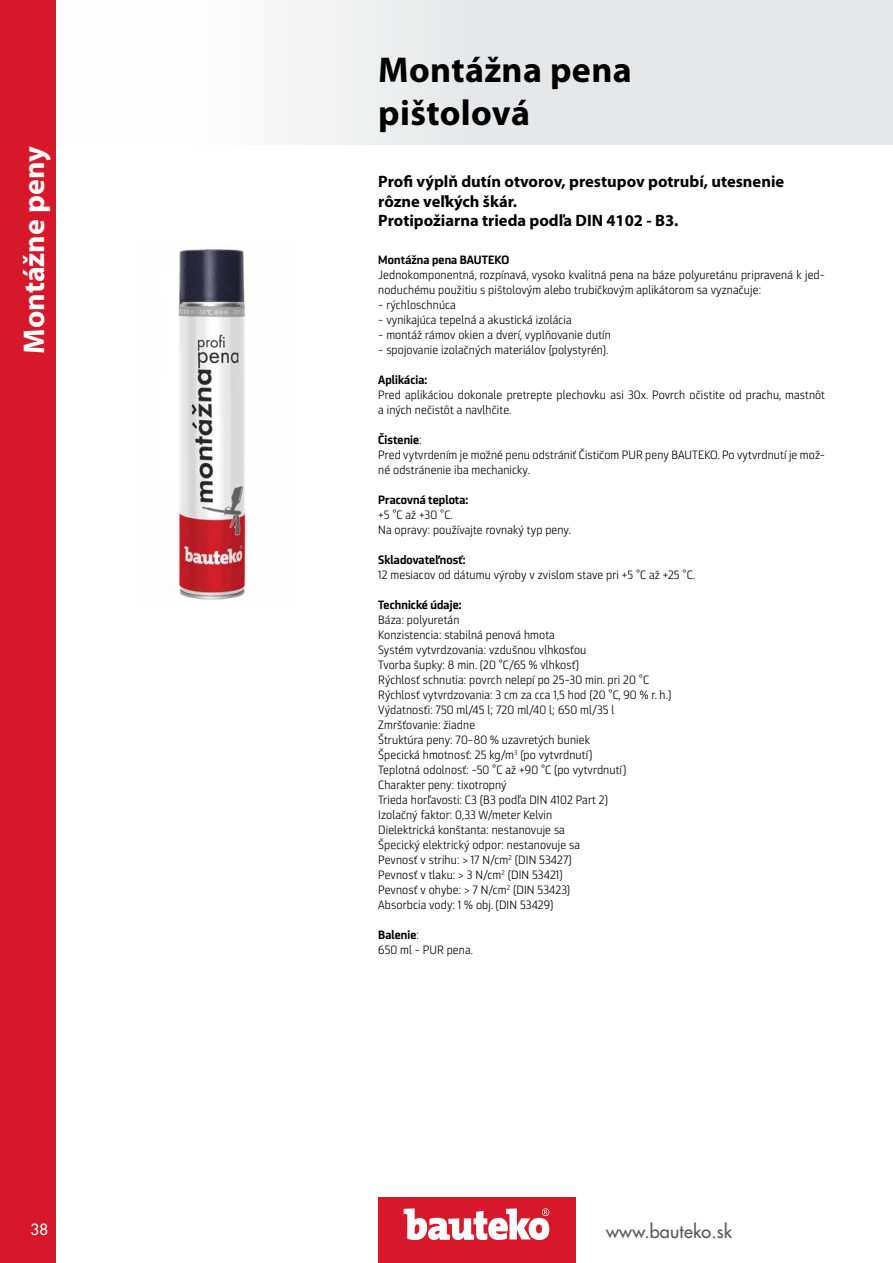
<style>
.page{position:relative;width:893px;height:1263px;background:#fff}
.page>*{position:absolute;margin:0;border:0;box-sizing:border-box;transform-origin:0 0}
.t1{font:700 36px/43.5px "Myriad Pro";letter-spacing:.01em;color:#000}
.t2{font:700 30px "Myriad Pro";color:#fff}
.t3{font:18px "Futura CE";letter-spacing:.01em;color:#58595b}
.t4{font:700 16.5px/19.8px "Myriad Pro";color:#000}
.t5{font:15px "Futura CE";color:#fff}
.t6{font:12px/15px "Ranelte Nor Boo";letter-spacing:.01em;color:#000}
.t7{font:12px "Ranelte Nor Bol";letter-spacing:.01em;color:#000}
.s1{font-family:"Ranelte Nor Boo"}
</style>
<div class="page">
<div style="left:0;top:0;width:56px;height:1263px;background:#d7182a"></div>
<div style="left:57px;top:0;width:836px;height:145px;background:linear-gradient(to right,#fdfdfd,#dfe0e1)"></div>
<div style="left:378px;top:1197px;width:198px;height:66px;background:#d7182a"></div>
<svg style="left:404px;top:1208px;width:145px;height:32px"></svg>
<img style="left:176px;top:249px;width:71px;height:351px">
<h2 class="t2" style="left:17px;top:354px;width:208px;rotate:-90deg">Montážne peny</h2>
<p class="t5" style="left:31px;top:1221px;width:19px">38</p>
<h1 class="t1" style="left:378px;top:49px;width:255px">Montážna pena pištolová</h1>
<h3 class="t4" style="left:378px;top:171px;width:407px">Profi výplň dutín otvorov, prestupov potrubí, utesnenie rôzne veľkých škár.<br>Protipožiarna trieda podľa DIN 4102 - B3.</h3>
<p class="t7" style="left:378px;top:252px;width:133px">Montážna pena BAUTEKO</p>
<p class="t6" style="left:378px;top:268px;width:448px">Jednokomponentná, rozpínavá, vysoko kvalitná pena na báze polyuretánu pripravená k jed&shy;noduchému použitiu s pištolovým alebo trubičkovým aplikátorom sa vyznačuje:</p>
<p class="t6" style="left:378px;top:298px;width:79px">- rýchloschnúca</p>
<p class="t6" style="left:378px;top:313px;width:195px">- vynikajúca tepelná a akustická izolácia</p>
<p class="t6" style="left:378px;top:328px;width:234px">- montáž rámov okien a dverí, vyplňovanie dutín</p>
<p class="t6" style="left:378px;top:343px;width:232px">- spojovanie izolačných materiálov (polystyrén).</p>
<p class="t7" style="left:378px;top:372px;width:51px">Aplikácia:</p>
<p class="t6" style="left:378px;top:388px;width:448px">Pred aplikáciou dokonale pretrepte plechovku asi 30x. Povrch očistite od prachu, mastnôt a iných nečistôt a navlhčite.</p>
<p class="t7" style="left:378px;top:432px;width:45px">Čistenie<span class="s1">:</span></p>
<p class="t6" style="left:378px;top:448px;width:448px">Pred vytvrdením je možné penu odstrániť Čističom PUR peny BAUTEKO. Po vytvrdnutí je mož&shy;né odstránenie iba mechanicky.</p>
<p class="t7" style="left:378px;top:492px;width:92px">Pracovná teplota:</p>
<p class="t6" style="left:378px;top:508px;width:194px">+5 °C až +30 °C.<br>Na opravy: používajte rovnaký typ peny.</p>
<p class="t7" style="left:378px;top:552px;width:89px">Skladovateľnosť:</p>
<p class="t6" style="left:378px;top:568px;width:318px">12 mesiacov od dátumu výroby v zvislom stave pri +5 °C až +25 °C.</p>
<p class="t7" style="left:378px;top:597px;width:85px">Technické údaje:</p>
<p class="t6" style="left:378px;top:613px;width:295px">Báza: polyuretán<br>Konzistencia: stabilná penová hmota<br>Systém vytvrdzovania: vzdušnou vlhkosťou<br>Tvorba šupky: 8 min. (20 °C/65 % vlhkosť)<br>Rýchlosť schnutia: povrch nelepí po 25-30 min. pri 20 °C Rýchlosť vytvrdzovania: 3 cm za cca 1,5 hod (20 °C, 90 % r. h.)<br>Výdatnosťi: 750 ml/45 l; 720 ml/40 l; 650 ml/35 l Zmršťovanie: žiadne<br>Štruktúra peny: 70–80 % uzavretých buniek<br>Špecická hmotnosť: 25 kg/m<sup>3</sup> (po vytvrdnutí)<br>Teplotná odolnosť: -50 °C až +90 °C (po vytvrdnutí)<br>Charakter peny: tixotropný<br>Trieda horľavosti: C3 (B3 podľa DIN 4102 Part 2)<br>Izolačný faktor: 0,33 W/meter Kelvin<br>Dielektrická konštanta: nestanovuje sa<br>Špecický elektrický odpor: nestanovuje sa<br>Pevnosť v strihu: &gt; 17 N/cm<sup>2</sup> (DIN 53427)<br>Pevnosť v tlaku: &gt; 3 N/cm<sup>2</sup> (DIN 53421)<br>Pevnosť v ohybe: &gt; 7 N/cm<sup>2</sup> (DIN 53423)<br>Absorbcia vody: 1 % obj. (DIN 53429)</p>
<p class="t7" style="left:378px;top:927px;width:42px">Balenie<span class="s1">:</span></p>
<p class="t6" style="left:378px;top:943px;width:96px">650 ml - PUR pena.</p>
<h3 class="t3" style="left:606px;top:1220px;width:128px">www.bauteko.sk</h3>
</div>
